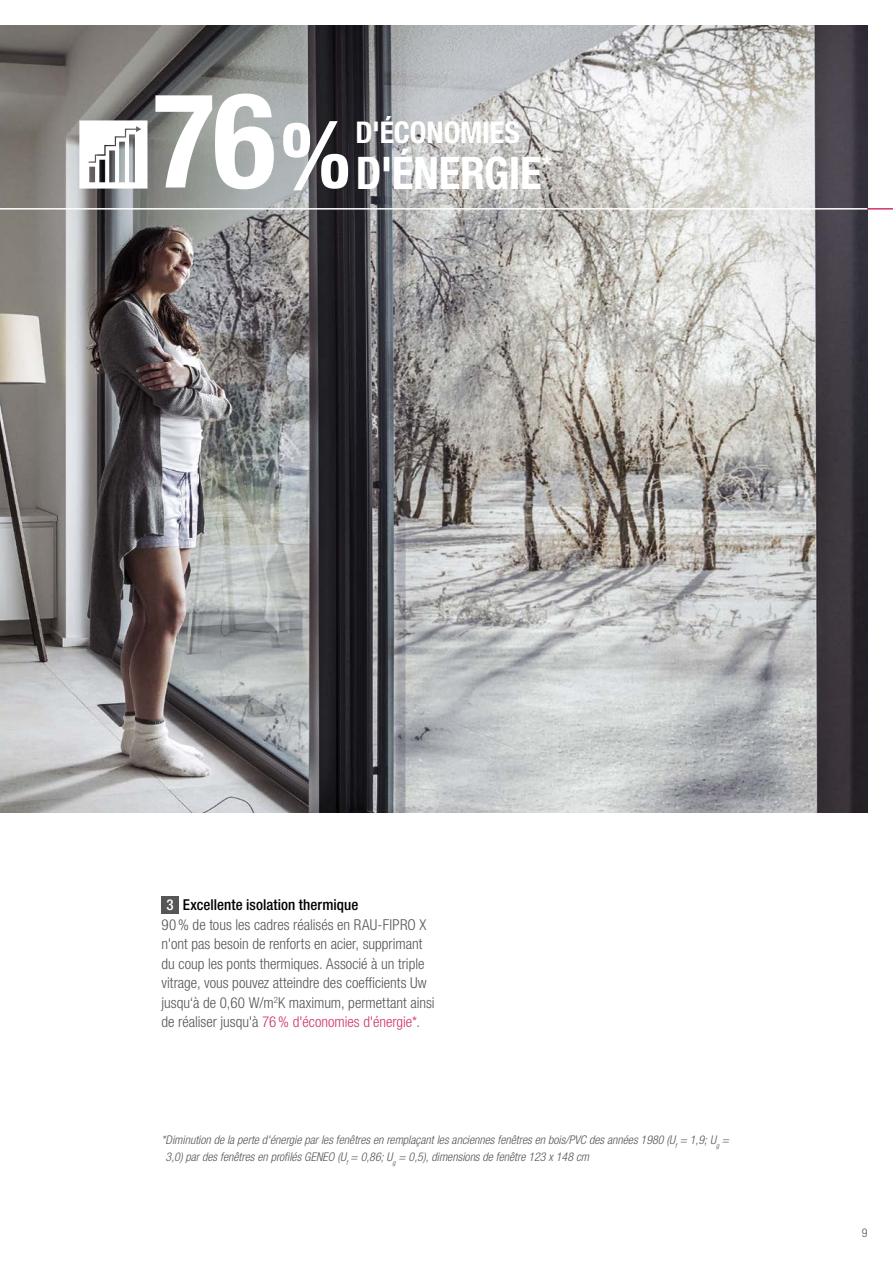
<style>
.page{position:relative;width:893px;height:1263px;background:#fff}
.page>*{position:absolute;margin:0;border:0;box-sizing:border-box;transform-origin:0 0}
.Bodytext{font:700 condensed 132.75px "Helvetica Neue LTW1 G";color:#fff}
.Bodytext-2{font:700 condensed 45px "Helvetica Neue LTW1 G";letter-spacing:-.005em;color:#fff}
.Bodytext-3{font:700 condensed 30px "Helvetica Neue LTW1 G";letter-spacing:-.005em;color:#fff}
.Bodytext-4{font:700 condensed 26.1px "Helvetica Neue LTW1 G";color:#fff}
.Bodytext-5{font:300 condensed 15px/19.5px "Helvetica Neue LTW1 G";color:#565656}
.Bodytext_headline{font:500 condensed 15px "Helvetica Neue LTW1 G";letter-spacing:.005em;color:#000}
.Legend_box_10{font:500 condensed 15px "Helvetica Neue LTW1 G";color:#fff}
.t1{font:italic 300 condensed 12px/16.8px "Helvetica Neue LTW1 G";color:#565656}
.t2{font:300 condensed 12px "Helvetica Neue LTW1 G";color:#565656}
.s1{font-size:91.5px}
.s2{color:#d1346e}
</style>
<div class="page">
<img style="left:0;top:26px;width:867px;height:787px">
<div style="left:162px;top:896px;width:17px;height:17px;background:#565656"></div>
<svg style="left:79px;top:120px;width:68px;height:69px"></svg>
<hr style="left:0;top:208px;width:867px;height:2px;background:#fff">
<hr style="left:867px;top:208px;width:26px;height:2px;background:#d1346e">
<p class="Bodytext" style="left:153px;top:61px;width:199px">76<span class="s1">%</span></p>
<p class="Bodytext-3" style="left:356px;top:115px;width:166px">D'ÉCONOMIES</p>
<p class="Bodytext-2" style="left:356px;top:146px;width:187px">D'ÉNERGIE</p>
<p class="Bodytext-4" style="left:542px;top:149px;width:12px">*</p>
<p class="Legend_box_10" style="left:166px;top:896px;width:9px">3</p>
<p class="Bodytext_headline" style="left:183px;top:896px;width:177px">Excellente isolation thermique</p>
<p class="Bodytext-5" style="left:162px;top:915px;width:275px">90% de tous les cadres réalisés en RAU-FIPRO X n'ont pas besoin de renforts en acier, supprimant du coup les ponts thermiques. Associé à un triple vitrage, vous pouvez atteindre des coefficients Uw jusqu‘à de 0,60 W/m<sup>2</sup>K maximum, permettant ainsi de réaliser jusqu'à <span class="s2">76% d'économies d'énergie*</span>.</p>
<p class="t1" style="left:166px;top:1132px;width:565px;text-indent:-4px">*Diminution de la perte d'énergie par les fenêtres en remplaçant les anciennes fenêtres en bois/PVC des années 1980 (U<sub>f</sub> = 1,9; U<sub>g</sub> =<br>3,0) par des fenêtres en profilés GENEO (U<sub>f</sub> = 0,86; U<sub>g</sub> = 0,5), dimensions de fenêtre 123 x 148 cm</p>
<p class="t2" style="left:862px;top:1226px;width:7px">9</p>
</div>
